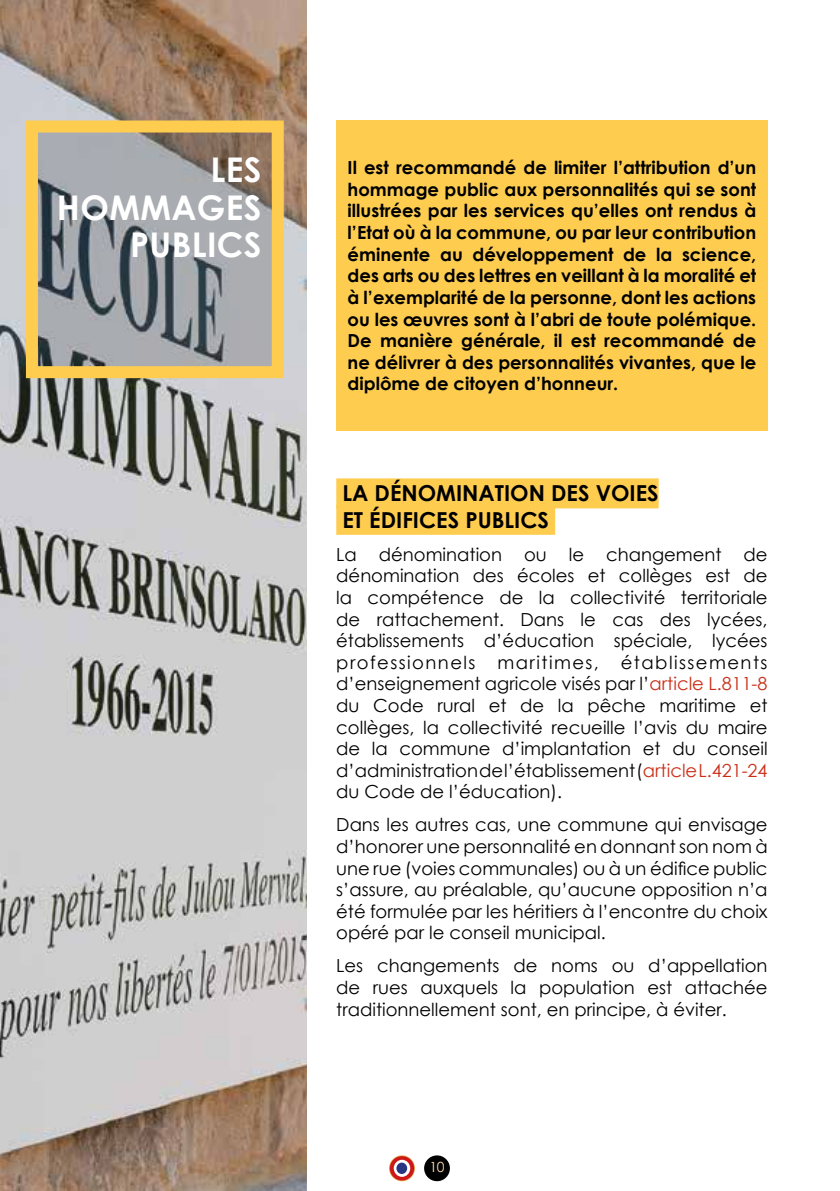
<style>
.page{position:relative;width:840px;height:1191px;background:#fff}
.page>*{position:absolute;margin:0;border:0;box-sizing:border-box;transform-origin:0 0}
.t1{font:700 34px/37.4px "Century Gothic";letter-spacing:.01em;color:#fff;text-align:right}
.t2{font:700 22px/26.4px "Century Gothic";color:#000}
.t3{font:18px/21.6px "Century Gothic";color:#000;text-align:justify}
.t4{font:700 18px/21.6px "Century Gothic";color:#000;text-align:justify}
.t5{font:14px "Century Gothic";color:#ffe2b4}
.s1{color:#cb2e17}
</style>
<div class="page">
<div style="left:424px;top:1155px;width:25px;height:26px;background:#000;border-radius:50%"></div>
<svg style="left:389px;top:1155px;width:25px;height:26px"></svg>
<svg style="left:389px;top:1156px;width:25px;height:24px"></svg>
<svg style="left:393px;top:1159px;width:17px;height:17px"></svg>
<div style="left:396px;top:1162px;width:11px;height:12px;background:#283583;border-radius:50%"></div>
<img style="left:0;top:0;width:306px;height:1191px">
<svg style="left:39px;top:133px;width:231px;height:232px;background:#939598"></svg>
<div style="left:336px;top:478px;width:322px;height:30px;background:#fecd50"></div>
<div style="left:336px;top:505px;width:219px;height:30px;background:#fecd50"></div>
<div style="left:26px;top:120px;width:257px;height:258px;border:12px solid #fecd50"></div>
<div style="left:336px;top:120px;width:431px;height:311px;background:#fecd50"></div>
<h1 class="t1" style="left:57px;top:150px;width:206px">LES<br>HOMMAGES<br>PUBLICS</h1>
<p class="t4" style="left:347px;top:156px;width:410px">Il est recommandé de limiter l’attribution d’un hommage public aux personnalités qui se sont illustrées par les services qu’elles ont rendus à l’Etat où à la commune, ou par leur contribution éminente au développement de la science, des arts ou des lettres en veillant à la moralité et à l’exemplarité de la personne, dont les actions ou les œuvres sont à l’abri de toute polémique.<br>De manière générale, il est recommandé de ne délivrer à des personnalités vivantes, que le diplôme de citoyen d’honneur.</p>
<p class="t2" style="left:342px;top:479px;width:317px">LA DÉNOMINATION DES VOIES<br>ET ÉDIFICES PUBLICS</p>
<p class="t3" style="left:336px;top:543px;width:432px">La dénomination ou le changement de dénomination des écoles et collèges est de la compétence de la collectivité territoriale de rattachement. Dans le cas des lycées, établissements d’éducation spéciale, lycées professionnels maritimes, établissements d’enseignement agricole visés par l’<span class="s1">article L.811-8 </span>du Code rural et de la pêche maritime et collèges, la collectivité recueille l’avis du maire de la commune d’implantation et du conseil d’administration de l’établissement (<span class="s1">article L.421-24 </span>du Code de l’éducation).</p>
<p class="t3" style="left:336px;top:814px;width:432px">Dans les autres cas, une commune qui envisage d’honorer une personnalité en donnant son nom à une rue (voies communales) ou à un édifice public s’assure, au préalable, qu’aucune opposition n’a été formulée par les héritiers à l’encontre du choix opéré par le conseil municipal.</p>
<p class="t3" style="left:336px;top:954px;width:432px">Les changements de noms ou d’appellation de rues auxquels la population est attachée traditionnellement sont, en principe, à éviter.</p>
<p class="t5" style="left:429px;top:1157px;width:17px">10</p>
</div>
